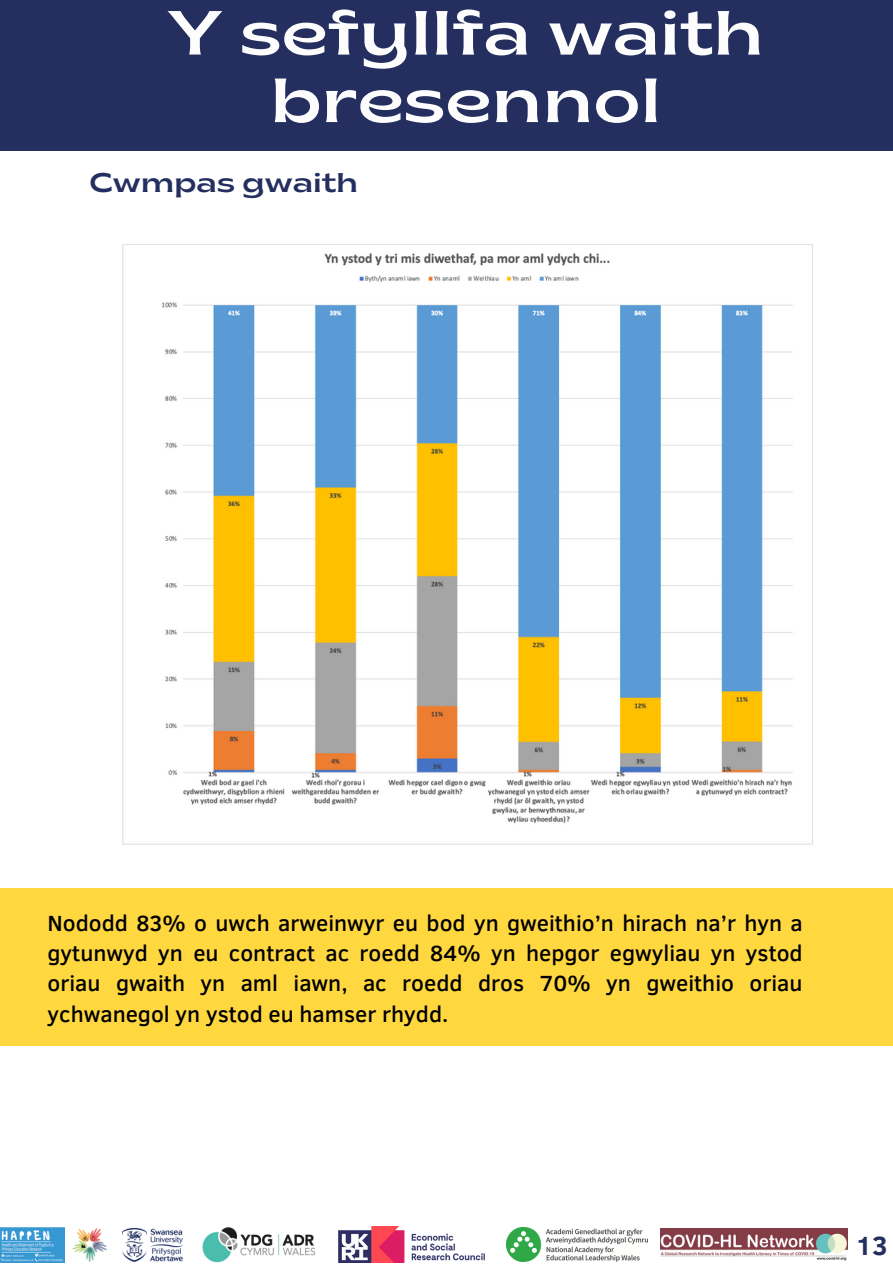
<style>
.page{position:relative;width:893px;height:1264px;background:#fff}
.page>*{position:absolute;margin:0;border:0;box-sizing:border-box;transform-origin:0 0}
.t1{font:semi-expanded 62.25px/67.5px "Brice";color:#fdfdfd;text-align:center}
.t2{font:semi-expanded 27px "Brice";color:#242f60}
.t3{font:700 27px "Clear Sans";color:#242f60}
.t4{font:500 22.5px/30.3px "Clear Sans";color:#000;text-align:justify}
</style>
<div class="page">
<div style="left:0;top:0;width:892px;height:151px;background:#242f60"></div>
<div style="left:0;top:887px;width:892px;height:158px;background:#ffd840"></div>
<img style="left:122px;top:245px;width:690px;height:599px">
<img style="left:506px;top:1227px;width:141px;height:34px">
<img style="left:660px;top:1228px;width:187px;height:33px">
<img style="left:0;top:1227px;width:64px;height:35px">
<img style="left:72px;top:1228px;width:35px;height:34px">
<img style="left:202px;top:1227px;width:114px;height:35px">
<img style="left:338px;top:1226px;width:146px;height:36px">
<img style="left:122px;top:1228px;width:61px;height:33px">
<h1 class="t1" style="left:167px;top:5px;width:598px">Y sefyllfa waith bresennol</h1>
<p class="t2" style="left:90px;top:171px;width:270px">Cwmpas gwaith</p>
<p class="t4" style="left:48px;top:906px;width:756px">Nododd 83% o uwch arweinwyr eu bod yn gweithio’n hirach na’r hyn a gytunwyd yn eu contract ac roedd 84% yn hepgor egwyliau yn ystod oriau gwaith yn aml iawn, ac roedd dros 70% yn gweithio oriau ychwanegol yn ystod eu hamser rhydd.</p>
<p class="t3" style="left:855px;top:1225px;width:34px">13</p>
</div>
